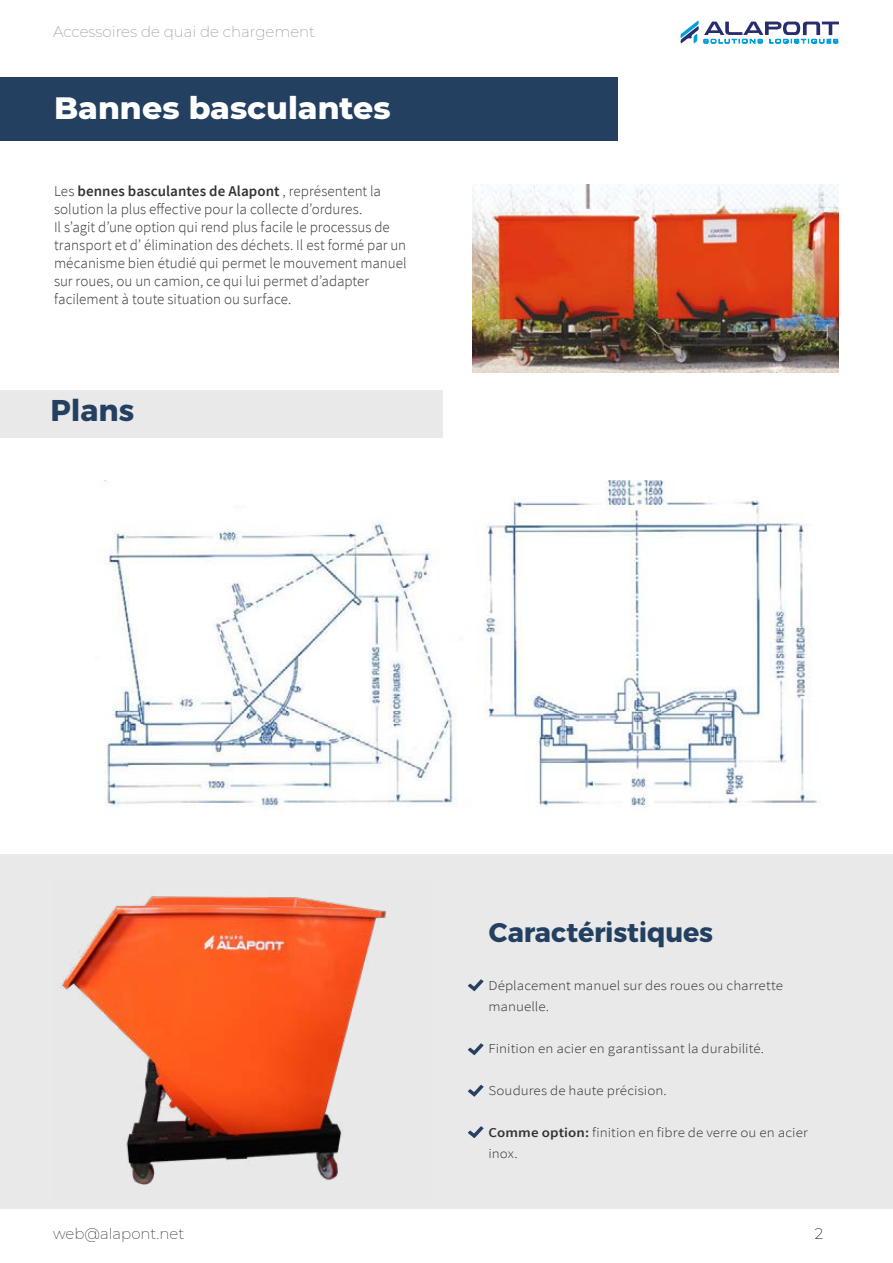
<style>
.page{position:relative;width:893px;height:1263px;background:#fff}
.page>*{position:absolute;margin:0;border:0;box-sizing:border-box;transform-origin:0 0}
.t1{font:800 31.5px "Montserrat";color:#fff}
.t2{font:700 30px "Montserrat";color:#234060}
.t3{font:700 27px "Montserrat";letter-spacing:-.005em;color:#234060}
.t4{font:300 15px/18px "Source Sans Pro";color:#323434}
.t5{font:200 15px "Montserrat";color:#939697}
.t6{font:200 15px "Montserrat";color:#323434}
.t7{font:200 15px "Montserrat";color:#000}
.t8{font:300 13.5px/21px "Source Sans Pro";letter-spacing:.005em;color:#323434;scale:1.11 1}
.s1{font-weight:600}
</style>
<div class="page">
<svg style="left:680px;top:20px;width:159px;height:24px"></svg>
<div style="left:0;top:77px;width:618px;height:64px;background:#234060"></div>
<img style="left:472px;top:185px;width:367px;height:187px">
<div style="left:0;top:854px;width:893px;height:355px;background:#e8e9e8"></div>
<svg style="left:468px;top:979px;width:16px;height:12px"></svg>
<svg style="left:468px;top:1043px;width:16px;height:12px"></svg>
<svg style="left:468px;top:1085px;width:16px;height:12px"></svg>
<svg style="left:468px;top:1126px;width:16px;height:12px"></svg>
<div style="left:0;top:390px;width:443px;height:48px;background:#e8e9e8"></div>
<img style="left:103px;top:480px;width:715px;height:327px">
<img style="left:60px;top:896px;width:327px;height:289px">
<p class="t5" style="left:53px;top:21px;width:264px">Accessoires de quai de chargement</p>
<h1 class="t1" style="left:54px;top:85px;width:338px">Bannes basculantes</h1>
<p class="t4" style="left:54px;top:182px;width:354px">Les <span class="s1">bennes basculantes de Alapont</span> , représentent la solution la plus effective pour la collecte d’ordures.<br>Il s’agit d’une option qui rend plus facile le processus de transport et d’ élimination des déchets. Il est formé par un mécanisme bien étudié qui permet le mouvement manuel sur roues, ou un camion, ce qui lui permet d’adapter facilement à toute situation ou surface.</p>
<h2 class="t2" style="left:50px;top:386px;width:85px">Plans</h2>
<h3 class="t3" style="left:489px;top:910px;width:226px">Caractéristiques</h3>
<p class="t8" style="left:488px;top:975px;width:267px">Déplacement manuel sur des roues ou charrette manuelle.</p>
<p class="t8" style="left:488px;top:1038px;width:250px">Finition en acier en garantissant la durabilité.</p>
<p class="t8" style="left:488px;top:1080px;width:162px">Soudures de haute précision.</p>
<p class="t8" style="left:488px;top:1122px;width:289px"><span class="s1">Comme option:</span> finition en fibre de verre ou en acier inox.</p>
<p class="t6" style="left:53px;top:1223px;width:133px">web@alapont.net</p>
<p class="t7" style="left:815px;top:1223px;width:10px">2</p>
</div>
